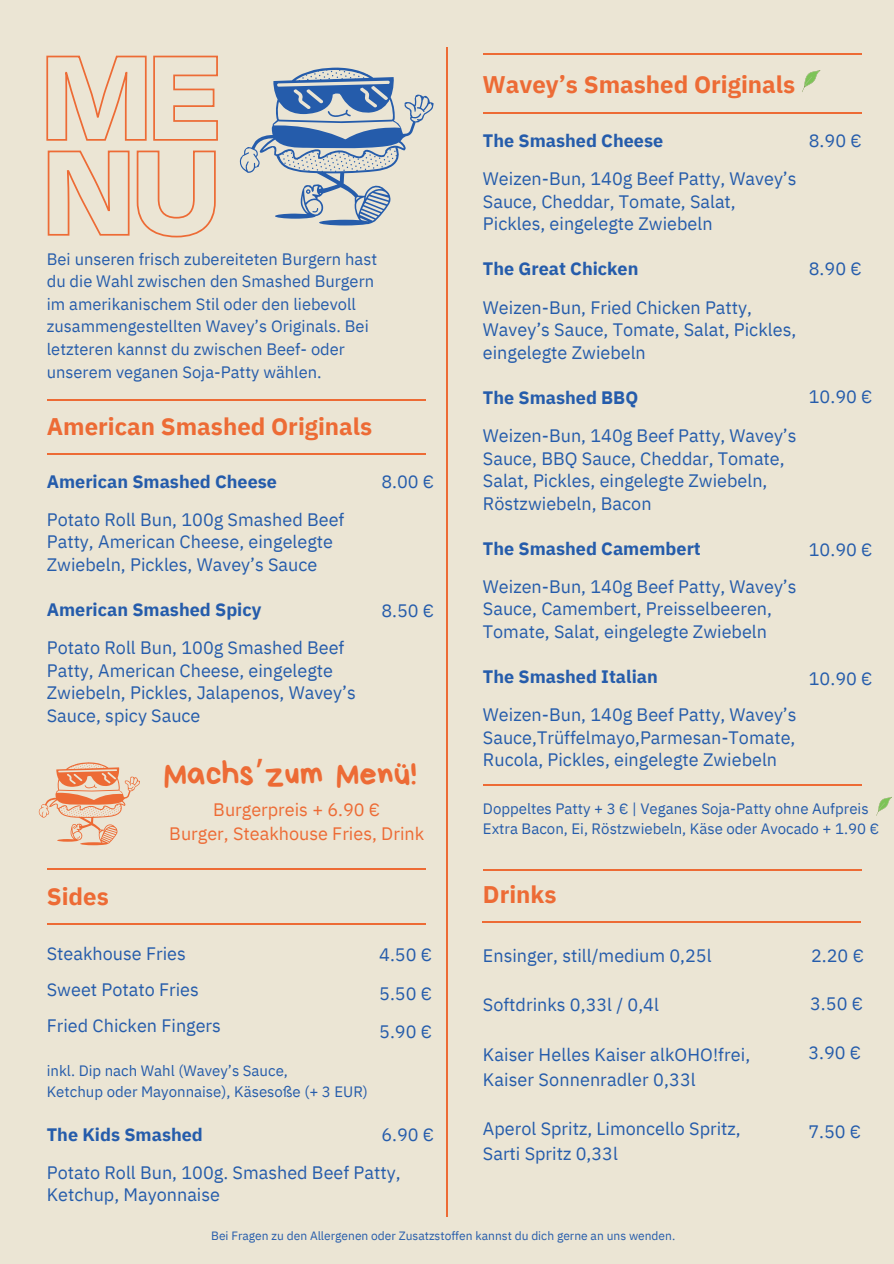
<style>
.page{position:relative;width:894px;height:1264px;background:#fff}
.page>*{position:absolute;margin:0;border:0;box-sizing:border-box;transform-origin:0 0}
.t1{font:34.5px "Bryndan Write";color:#ed6b35}
.t2{font:700 24px "IBM Plex Sans";color:#ed6b35}
.t3{font:18px/22.5px "IBM Plex Sans";color:#255cab}
.t4{font:700 18px "IBM Plex Sans";color:#255cab}
.t5{font:18px/24.8px "IBM Plex Sans";color:#ed6b35;text-align:center}
.t6{font:16.5px/22.5px "IBM Plex Sans";color:#255cab}
.t7{font:15px/20.2px "IBM Plex Sans";color:#255cab}
.t8{font:12px "IBM Plex Sans";color:#255cab}
.s1{font-family:"Noto Sans Gurmukhi"}
</style>
<div class="page">
<div style="left:0;top:0;width:893px;height:1263px;background:#ebe5d4"></div>
<svg style="left:48px;top:150px;width:168px;height:87px"></svg>
<svg style="left:46px;top:56px;width:172px;height:85px"></svg>
<svg style="left:239px;top:68px;width:194px;height:157px"></svg>
<hr style="left:47px;top:399px;width:378px;height:1px;background:#ed6b35">
<hr style="left:446px;top:47px;width:1px;height:1169px;background:#ed6b35">
<hr style="left:47px;top:453px;width:378px;height:1px;background:#ed6b35">
<svg style="left:38px;top:762px;width:102px;height:83px"></svg>
<hr style="left:483px;top:53px;width:378px;height:2px;background:#ed6b35">
<hr style="left:483px;top:112px;width:378px;height:1px;background:#ed6b35">
<svg style="left:802px;top:70px;width:18px;height:22px"></svg>
<hr style="left:483px;top:784px;width:378px;height:1px;background:#ed6b35">
<hr style="left:482px;top:921px;width:378px;height:2px;background:#ed6b35">
<hr style="left:483px;top:869px;width:378px;height:2px;background:#ed6b35">
<hr style="left:47px;top:923px;width:378px;height:1px;background:#ed6b35">
<hr style="left:47px;top:868px;width:378px;height:2px;background:#ed6b35">
<svg style="left:876px;top:797px;width:15px;height:18px"></svg>
<p class="t6" style="left:47px;top:247px;width:332px">Bei unseren frisch zubereiteten Burgern hast du die Wahl zwischen den Smashed Burgern im amerikanischem Stil oder den liebevoll zusammengestellten Wavey’s Originals. Bei letzteren kannst du zwischen Beef- oder unserem veganen Soja-Patty wählen.</p>
<h2 class="t2" style="left:47px;top:410px;width:327px">American Smashed Originals</h2>
<h3 class="t4" style="left:47px;top:469px;width:232px">American Smashed Cheese</h3>
<h4 class="t3" style="left:47px;top:508px;width:299px">Potato Roll Bun, 100g Smashed Beef<br>Patty, American Cheese, eingelegte<br>Zwiebeln, Pickles, Wavey’s Sauce</h4>
<h3 class="t4" style="left:47px;top:597px;width:216px">American Smashed Spicy</h3>
<h4 class="t3" style="left:47px;top:636px;width:310px">Potato Roll Bun, 100g Smashed Beef<br>Patty, American Cheese, eingelegte<br>Zwiebeln, Pickles, Jalapenos, Wavey’s<br>Sauce, spicy Sauce</h4>
<h3 class="t1" style="left:164px;top:756px;width:254px">Machs<span class="s1">’</span>zum Menü!</h3>
<h4 class="t5" style="left:169px;top:796px;width:256px">Burgerpreis + 6.90 €<br>Burger, Steakhouse Fries, Drink</h4>
<h3 class="t3" style="left:381px;top:469px;width:54px">8.00 €</h3>
<h2 class="t3" style="left:381px;top:598px;width:54px">8.50 €</h2>
<h4 class="t2" style="left:47px;top:880px;width:64px">Sides</h4>
<h4 class="t3" style="left:47px;top:942px;width:140px">Steakhouse Fries</h4>
<h3 class="t3" style="left:47px;top:978px;width:153px">Sweet Potato Fries</h3>
<h4 class="t3" style="left:47px;top:1014px;width:176px">Fried Chicken Fingers</h4>
<h4 class="t7" style="left:47px;top:1060px;width:322px">inkl. Dip nach Wahl (Wavey’s Sauce,<br>Ketchup oder Mayonnaise), Käsesoße (+ 3 EUR)</h4>
<h4 class="t4" style="left:47px;top:1122px;width:157px">The Kids Smashed</h4>
<h4 class="t3" style="left:47px;top:1160px;width:355px">Potato Roll Bun, 100g. Smashed Beef Patty,<br>Ketchup, Mayonnaise</h4>
<h4 class="t3" style="left:379px;top:942px;width:54px">4.50 €</h4>
<h3 class="t3" style="left:379px;top:981px;width:54px">5.50 €</h3>
<h4 class="t3" style="left:379px;top:1019px;width:54px">5.90 €</h4>
<h4 class="t3" style="left:381px;top:1123px;width:54px">6.90 €</h4>
<h4 class="t2" style="left:482px;top:68px;width:314px">Wavey’s Smashed Originals</h4>
<h4 class="t4" style="left:483px;top:129px;width:182px">The Smashed Cheese</h4>
<h4 class="t3" style="left:483px;top:167px;width:315px">Weizen-Bun, 140g Beef Patty, Wavey’s<br>Sauce, Cheddar, Tomate, Salat,<br>Pickles, eingelegte Zwiebeln</h4>
<h4 class="t4" style="left:483px;top:257px;width:157px">The Great Chicken</h4>
<p class="t3" style="left:483px;top:296px;width:315px">Weizen-Bun, Fried Chicken Patty,<br>Wavey’s Sauce, Tomate, Salat, Pickles, eingelegte Zwiebeln</p>
<h1 class="t4" style="left:483px;top:385px;width:157px">The Smashed BBQ</h1>
<h5 class="t3" style="left:483px;top:424px;width:315px">Weizen-Bun, 140g Beef Patty, Wavey’s Sauce, BBQ Sauce, Cheddar, Tomate, Salat, Pickles, eingelegte Zwiebeln, Röstzwiebeln, Bacon</h5>
<h4 class="t4" style="left:483px;top:536px;width:219px">The Smashed Camembert</h4>
<h2 class="t3" style="left:483px;top:575px;width:315px">Weizen-Bun, 140g Beef Patty, Wavey’s<br>Sauce, Camembert, Preisselbeeren,<br>Tomate, Salat, eingelegte Zwiebeln</h2>
<h2 class="t4" style="left:483px;top:664px;width:176px">The Smashed Italian</h2>
<h4 class="t3" style="left:483px;top:703px;width:315px;text-align:justify">Weizen-Bun, 140g Beef Patty, Wavey’s Sauce,Trüffelmayo,Parmesan-Tomate, Rucola, Pickles, eingelegte Zwiebeln</h4>
<h4 class="t3" style="left:808px;top:129px;width:54px">8.90 €</h4>
<h4 class="t3" style="left:808px;top:257px;width:54px">8.90 €</h4>
<h5 class="t3" style="left:808px;top:385px;width:65px">10.90 €</h5>
<h3 class="t3" style="left:808px;top:538px;width:65px">10.90 €</h3>
<h4 class="t3" style="left:808px;top:666px;width:65px">10.90 €</h4>
<h4 class="t7" style="left:483px;top:797px;width:397px">Doppeltes Patty + 3 € | Veganes Soja-Patty ohne Aufpreis<br>Extra Bacon, Ei, Röstzwiebeln, Käse oder Avocado + 1.90 €</h4>
<h4 class="t2" style="left:483px;top:878px;width:75px">Drinks</h4>
<h4 class="t3" style="left:483px;top:943px;width:230px">Ensinger, still/medium 0,25l</h4>
<h4 class="t3" style="left:483px;top:993px;width:177px">Softdrinks 0,33l / 0,4l</h4>
<h4 class="t3" style="left:483px;top:1041px;width:269px;line-height:24.8px">Kaiser Helles Kaiser alkOHO!frei,<br>Kaiser Sonnenradler 0,33l</h4>
<h4 class="t3" style="left:483px;top:1115px;width:259px;line-height:24.8px">Aperol Spritz, Limoncello Spritz,<br>Sarti Spritz 0,33l</h4>
<h4 class="t3" style="left:810px;top:943px;width:54px">2.20 €</h4>
<h4 class="t3" style="left:809px;top:992px;width:54px">3.50 €</h4>
<h4 class="t3" style="left:808px;top:1041px;width:54px">3.90 €</h4>
<h4 class="t3" style="left:808px;top:1119px;width:54px">7.50 €</h4>
<h3 class="t8" style="left:211px;top:1227px;width:465px">Bei Fragen zu den Allergenen oder Zusatzstoffen kannst du dich gerne an uns wenden.</h3>
</div>
